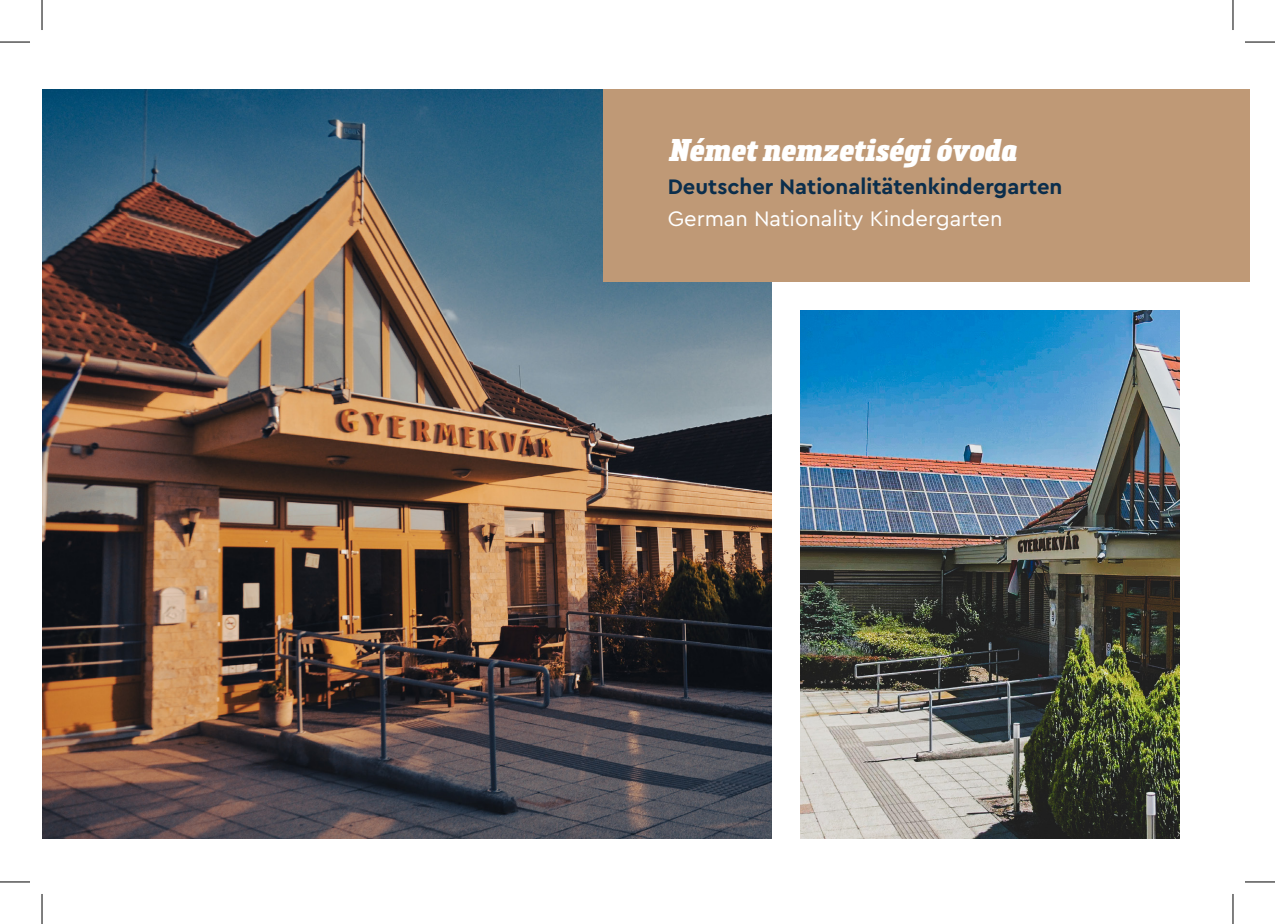
<style>
.page{position:relative;width:1275px;height:924px;background:#fff}
.page>*{position:absolute;margin:0;border:0;box-sizing:border-box;transform-origin:0 0}
.t1{font:italic 900 31px "Metronic Slab Narrow";color:#fff}
.t2{font:700 22px "Cera PRO";color:#0b2e4c}
.t3{font:22px "Cera PRO";color:#fff}
</style>
<div class="page">
<img style="left:42px;top:90px;width:729px;height:748px">
<img style="left:800px;top:310px;width:379px;height:528px">
<div style="left:603px;top:90px;width:647px;height:192px;background:#bf9976"></div>
<hr style="left:0;top:42px;width:30px;height:1px;background:#000">
<hr style="left:1245px;top:42px;width:30px;height:1px;background:#000">
<hr style="left:0;top:881px;width:30px;height:1px;background:#000">
<hr style="left:1245px;top:881px;width:30px;height:1px;background:#000">
<hr style="left:42px;top:0;width:1px;height:30px;background:#000">
<hr style="left:42px;top:893px;width:1px;height:30px;background:#000">
<hr style="left:1232px;top:0;width:1px;height:30px;background:#000">
<hr style="left:1232px;top:893px;width:1px;height:30px;background:#000">
<p class="t1" style="left:668px;top:131px;width:350px">Német nemzetiségi óvoda</p>
<p class="t2" style="left:668px;top:171px;width:396px">Deutscher Nationalitätenkindergarten</p>
<p class="t3" style="left:668px;top:203px;width:336px">German Nationality Kindergarten</p>
</div>
